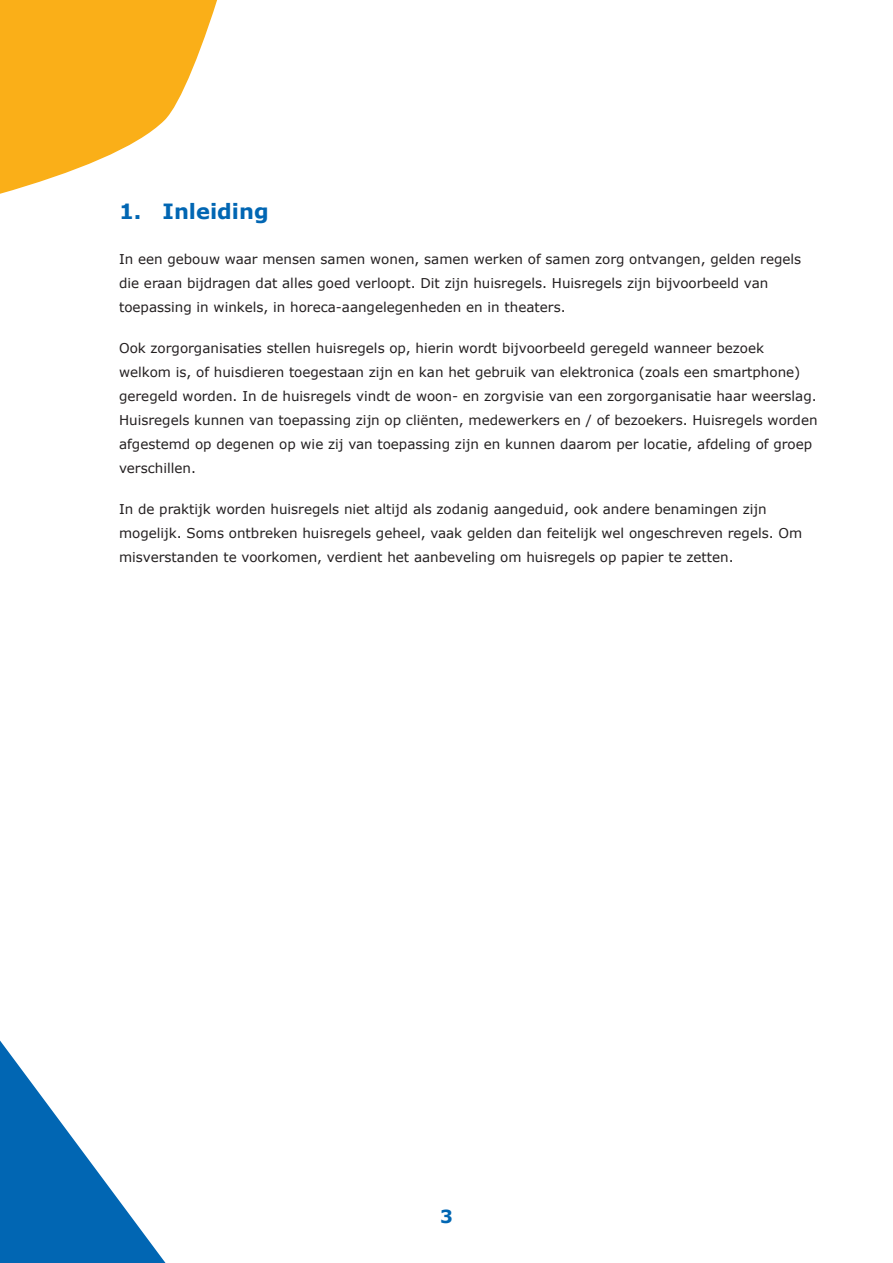
<style>
.page{position:relative;width:893px;height:1263px;background:#fff}
.page>*{position:absolute;margin:0;border:0;box-sizing:border-box;transform-origin:0 0}
.t1{font:700 21px "Verdana";color:#0166b3}
.t2{font:700 18px "Verdana";color:#0166b3}
.Broodtekst{font:13.5px/24px "Verdana";color:#231f20}
</style>
<div class="page">
<svg style="left:0;top:1040px;width:166px;height:223px"></svg>
<svg style="left:0;top:0;width:217px;height:194px;fill:#faaf18"></svg>
<p class="t1" style="left:119px;top:198px;width:151px">1. Inleiding</p>
<p class="Broodtekst" style="left:119px;top:248px;width:684px">In een gebouw waar mensen samen wonen, samen werken of samen zorg ontvangen, gelden regels die eraan bijdragen dat alles goed verloopt. Dit zijn huisregels. Huisregels zijn bijvoorbeeld van toepassing in winkels, in horeca-aangelegenheden en in theaters.</p>
<p class="Broodtekst" style="left:119px;top:337px;width:700px">Ook zorgorganisaties stellen huisregels op, hierin wordt bijvoorbeeld geregeld wanneer bezoek welkom is, of huisdieren toegestaan zijn en kan het gebruik van elektronica (zoals een smartphone) geregeld worden. In de huisregels vindt de woon- en zorgvisie van een zorgorganisatie haar weerslag.<br>Huisregels kunnen van toepassing zijn op cliënten, medewerkers en / of bezoekers. Huisregels worden afgestemd op degenen op wie zij van toepassing zijn en kunnen daarom per locatie, afdeling of groep verschillen.</p>
<p class="Broodtekst" style="left:119px;top:498px;width:685px">In de praktijk worden huisregels niet altijd als zodanig aangeduid, ook andere benamingen zijn mogelijk. Soms ontbreken huisregels geheel, vaak gelden dan feitelijk wel ongeschreven regels. Om misverstanden te voorkomen, verdient het aanbeveling om huisregels op papier te zetten.</p>
<h2 class="t2" style="left:440px;top:1204px;width:14px">3</h2>
</div>
